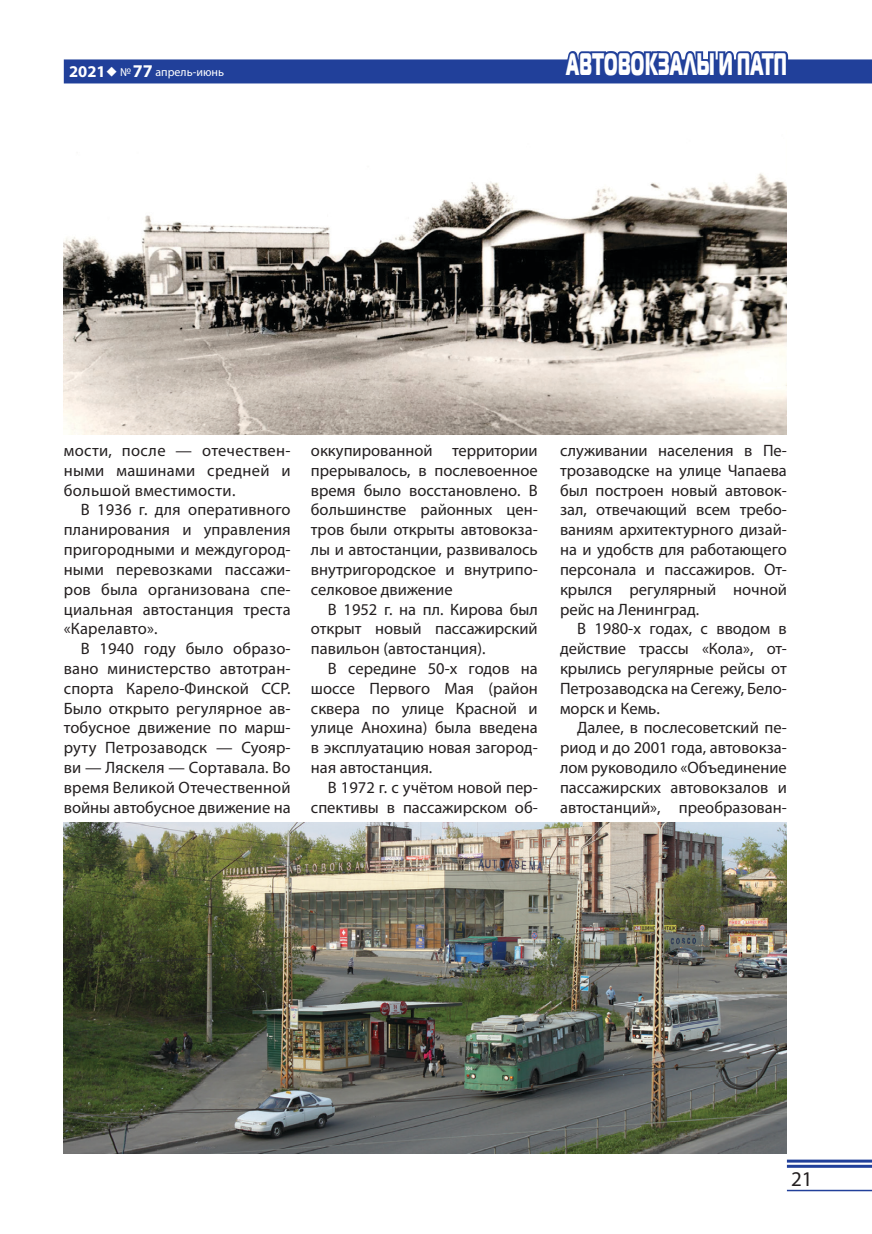
<style>
.page{position:relative;width:872px;height:1234px;background:#fff}
.page>*{position:absolute;margin:0;border:0;box-sizing:border-box;transform-origin:0 0}
.t1{font:30.9px "Magistral Black C";letter-spacing:.02em;color:#fff;scale:.52 1}
.t2{font:21px "Myriad Pro";color:#231f20}
.t3{font:16.5px/19.8px "Myriad Pro";color:#231f20;text-align:justify}
.t4{font:12px "Myriad Pro";color:#fff}
.s1{font-weight:700;font-size:16.5px}
.s2{font-weight:700;font-size:18px}
</style>
<div class="page">
<div style="left:64px;top:59px;width:808px;height:24px;background:#21409a"></div>
<svg style="left:561px;top:51px;width:229px;height:9px"></svg>
<hr style="left:787px;top:1164px;width:85px;height:3px;background:#21409a">
<hr style="left:787px;top:1159px;width:85px;height:3px;background:#21409a">
<hr style="left:787px;top:1189px;width:85px;height:1px;background:#21409a">
<img style="left:64px;top:173px;width:723px;height:261px">
<img style="left:64px;top:822px;width:723px;height:330px">
<p class="t4" style="left:69px;top:64px;width:156px"><span class="s1">2021</span>◆ № <span class="s2">77</span> апрель-июнь</p>
<h1 class="t1" style="left:566px;top:44px;width:353px">Автовокзалы и ПАТП</h1>
<p class="t3" style="left:64px;top:440px;width:228px">мости, после — отечествен&shy;ными машинами средней и большой вместимости.</p>
<p class="t3" style="left:64px;top:499px;width:228px;text-indent:17px">В 1936 г. для оперативного планирования и управления пригородными и междугород&shy;ными перевозками пассажи&shy;ров была организована спе&shy;циальная автостанция треста «Карелавто».</p>
<p class="t3" style="left:64px;top:638px;width:228px;text-indent:17px">В 1940 году было образо&shy;вано министерство автотран&shy;спорта Карело-Финской ССР.<br>Было открыто регулярное ав&shy;тобусное движение по марш&shy;руту Петрозаводск — Суояр&shy;ви — Ляскеля — Сортавала. Во время Великой Отечественной войны автобусное движение на</p>
<p class="t3" style="left:311px;top:440px;width:228px">оккупированной территории прерывалось, в послевоенное время было восстановлено. В большинстве районных цен&shy;тров были открыты автовокза&shy;лы и автостанции, развивалось внутригородское и внутрипо&shy;селковое движение</p>
<p class="t3" style="left:311px;top:598px;width:228px;text-indent:17px">В 1952 г. на пл. Кирова был открыт новый пассажирский павильон (автостанция).</p>
<p class="t3" style="left:311px;top:658px;width:228px;text-indent:17px">В середине 50-х годов на шоссе Первого Мая (район сквера по улице Красной и улице Анохина) была введена в эксплуатацию новая загород&shy;ная автостанция.</p>
<p class="t3" style="left:311px;top:777px;width:228px;text-align:right">В 1972 г. с учётом новой пер&shy;спективы в пассажирском об-</p>
<p class="t3" style="left:560px;top:440px;width:228px">служивании населения в Пе&shy;трозаводске на улице Чапаева был построен новый автовок&shy;зал, отвечающий всем требо&shy;ваниям архитектурного дизай&shy;на и удобств для работающего персонала и пассажиров. От&shy;крылся регулярный ночной рейс на Ленинград.</p>
<p class="t3" style="left:560px;top:618px;width:228px;text-indent:17px">В 1980-х годах, с вводом в действие трассы «Кола», от&shy;крылись регулярные рейсы от Петрозаводска на Сегежу, Бело&shy;морск и Кемь.</p>
<p class="t3" style="left:560px;top:717px;width:228px;text-indent:17px">Далее, в послесоветский пе&shy;риод и до 2001 года, автовокза&shy;лом руководило «Объединение пассажирских автовокзалов и автостанций», преобразован-</p>
<p class="t2" style="left:791px;top:1165px;width:23px">21</p>
</div>
